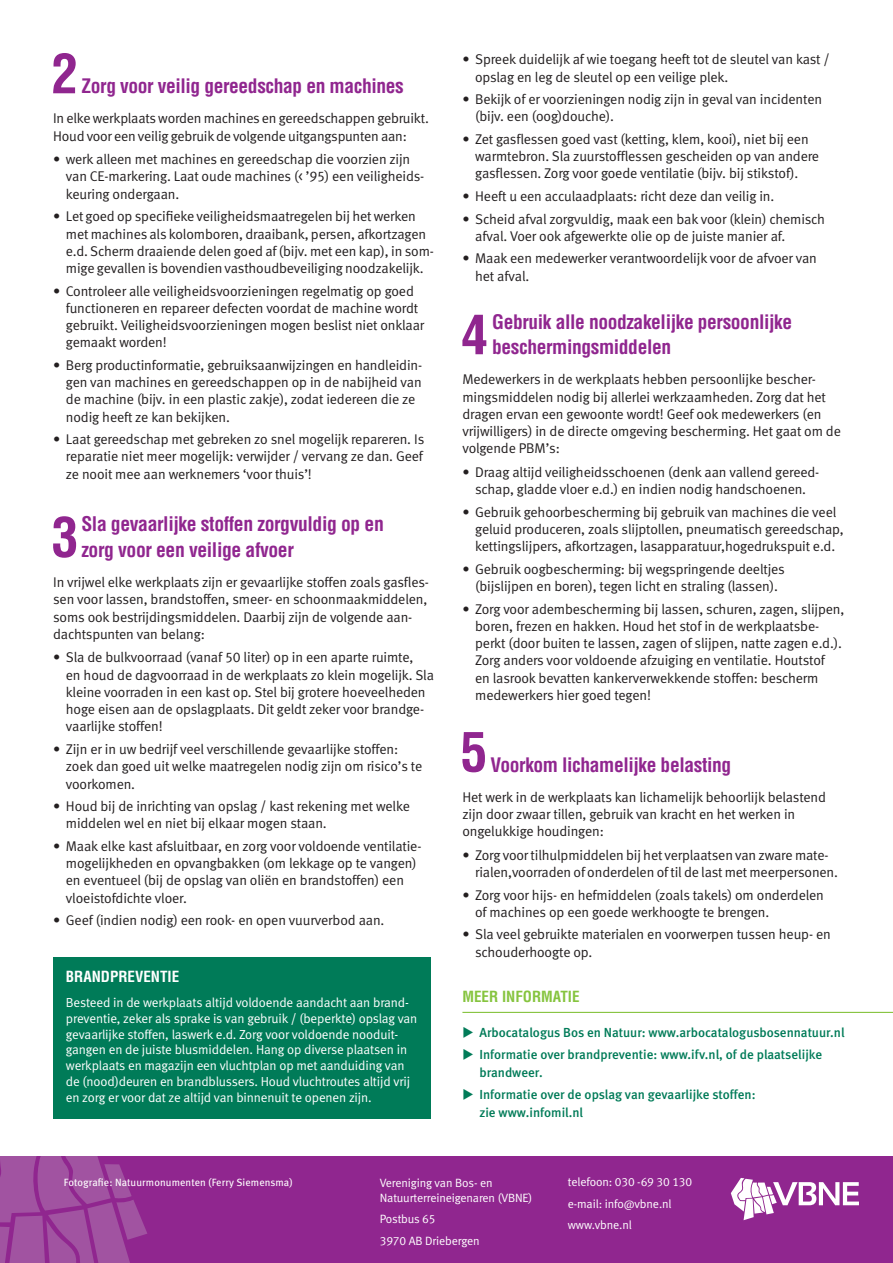
<style>
.page{position:relative;width:893px;height:1263px;background:#fff}
.page>*{position:absolute;margin:0;border:0;box-sizing:border-box;transform-origin:0 0}
.onderkopje{font:700 condensed 54px "Helvetica";color:#90268f}
.onderkopje-2{font:700 condensed 53.55px "Helvetica";color:#90268f}
.onderkopje-3{font:700 condensed 19.65px/25.8px "Helvetica";letter-spacing:-.02em;color:#90268f}
.onderkopje-4{font:700 condensed 19.5px/25.5px "Helvetica";letter-spacing:-.02em;color:#90268f}
.kader_kop{font:700 condensed 15px "Helvetica";color:#fff}
.lijn_kaderkop{font:700 condensed 15px "Helvetica";color:#86c43f}
.brood{font:14.1px/17.2px "Meta Normal LF";letter-spacing:-.01em;color:#231f20}
.kader_wit{font:13.2px/15.8px "Meta Normal LF";letter-spacing:-.01em;color:#fff}
.t1{font:13.2px/18px "Meta Medium LF";color:#007b58}
.t2{font:12px/21.5px "Meta Normal LF";letter-spacing:-.01em;color:#fff}
.fotograaf{font:10.5px "Meta Book LF";letter-spacing:.01em;color:#fff}
</style>
<div class="page">
<div style="left:0;top:1157px;width:893px;height:106px;background:#90268f"></div>
<svg style="left:0;top:1157px;width:147px;height:106px"></svg>
<svg style="left:731px;top:1178px;width:128px;height:42px"></svg>
<div style="left:53px;top:957px;width:378px;height:161px;background:#007b58"></div>
<hr style="left:462px;top:1012px;width:431px;height:1px;background:#86c43f">
<p class="onderkopje-2" style="left:51px;top:40px;width:28px">2</p>
<p class="onderkopje-4" style="left:82px;top:73px;width:324px">Zorg voor veilig gereedschap en machines</p>
<p class="brood" style="left:53px;top:110px;width:377px">In elke werkplaats worden machines en gereedschappen gebruikt.<br>Houd voor een veilig gebruik de volgende uitgangspunten aan:</p>
<p class="brood" style="left:66px;top:150px;width:360px;text-indent:-13px">• werk alleen met machines en gereedschap die voorzien zijn van CE-markering. Laat oude machines (&lt; ’95) een veiligheids&shy;keuring ondergaan.</p>
<p class="brood" style="left:66px;top:208px;width:370px;text-indent:-13px">• Let goed op specifieke veiligheidsmaatregelen bij het werken met machines als kolomboren, draaibank, persen, afkortzagen e.d. Scherm draaiende delen goed af (bijv. met een kap), in som&shy;mige gevallen is bovendien vasthoudbeveiliging noodzakelijk.</p>
<p class="brood" style="left:66px;top:282px;width:360px;text-indent:-13px">• Controleer alle veiligheidsvoorzieningen regelmatig op goed functioneren en repareer defecten voordat de machine wordt gebruikt. Veiligheidsvoorzieningen mogen beslist niet onklaar gemaakt worden!</p>
<p class="brood" style="left:66px;top:356px;width:358px;text-indent:-13px">• Berg productinformatie, gebruiksaanwijzingen en handleidin&shy;gen van machines en gereedschappen op in de nabijheid van de machine (bijv. in een plastic zakje), zodat iedereen die ze nodig heeft ze kan bekijken.</p>
<p class="brood" style="left:66px;top:430px;width:360px;text-align:justify;text-indent:-13px">• Laat gereedschap met gebreken zo snel mogelijk repareren. Is reparatie niet meer mogelijk: verwijder / vervang ze dan. Geef ze nooit mee aan werknemers ‘voor thuis’!</p>
<p class="onderkopje" style="left:52px;top:503px;width:29px">3</p>
<p class="onderkopje-3" style="left:81px;top:511px;width:304px">Sla gevaarlijke stoffen zorgvuldig op en zorg voor een veilige afvoer</p>
<p class="brood" style="left:53px;top:573px;width:377px">In vrijwel elke werkplaats zijn er gevaarlijke stoffen zoals gasfles&shy;sen voor lassen, brandstoffen, smeer- en schoonmaakmiddelen, soms ook bestrijdingsmiddelen. Daarbij zijn de volgende aan&shy;dachtspunten van belang:</p>
<p class="brood" style="left:66px;top:649px;width:370px;text-indent:-13px">• Sla de bulkvoorraad (vanaf 50 liter) op in een aparte ruimte,<br>en houd de dagvoorraad in de werkplaats zo klein mogelijk. Sla kleine voorraden in een kast op. Stel bij grotere hoeveelheden hoge eisen aan de opslagplaats. Dit geldt zeker voor brandge&shy;vaarlijke stoffen!</p>
<p class="brood" style="left:66px;top:740px;width:358px;text-indent:-13px">• Zijn er in uw bedrijf veel verschillende gevaarlijke stoffen: zoek dan goed uit welke maatregelen nodig zijn om risico’s te voorkomen.</p>
<p class="brood" style="left:66px;top:797px;width:346px;text-indent:-13px">• Houd bij de inrichting van opslag / kast rekening met welke middelen wel en niet bij elkaar mogen staan.</p>
<p class="brood" style="left:66px;top:837px;width:357px;text-indent:-13px">• Maak elke kast afsluitbaar, en zorg voor voldoende ventilatie&shy;mogelijkheden en opvangbakken (om lekkage op te vangen) en eventueel (bij de opslag van oliën en brandstoffen) een vloeistofdichte vloer.</p>
<p class="brood" style="left:53px;top:911px;width:333px">• Geef (indien nodig) een rook- en open vuurverbod aan.</p>
<p class="kader_kop" style="left:66px;top:967px;width:115px">BRANDPREVENTIE</p>
<p class="kader_wit" style="left:66px;top:994px;width:353px">Besteed in de werkplaats altijd voldoende aandacht aan brand&shy;preventie, zeker als sprake is van gebruik / (beperkte) opslag van gevaarlijke stoffen, laswerk e.d. Zorg voor voldoende nooduit&shy;gangen en de juiste blusmiddelen. Hang op diverse plaatsen in werkplaats en magazijn een vluchtplan op met aanduiding van de (nood)deuren en brandblussers. Houd vluchtroutes altijd vrij en zorg er voor dat ze altijd van binnenuit te openen zijn.</p>
<p class="brood" style="left:475px;top:51px;width:356px;text-indent:-13px">• Spreek duidelijk af wie toegang heeft tot de sleutel van kast / opslag en leg de sleutel op een veilige plek.</p>
<p class="brood" style="left:475px;top:90px;width:348px;text-indent:-13px">• Bekijk of er voorzieningen nodig zijn in geval van incidenten (bijv. een (oog)douche).</p>
<p class="brood" style="left:475px;top:130px;width:345px;text-indent:-13px">• Zet gasflessen goed vast (ketting, klem, kooi), niet bij een warmtebron. Sla zuurstofflessen gescheiden op van andere gasflessen. Zorg voor goede ventilatie (bijv. bij stikstof).</p>
<p class="brood" style="left:462px;top:187px;width:313px">• Heeft u een acculaadplaats: richt deze dan veilig in.</p>
<p class="brood" style="left:475px;top:210px;width:351px;text-indent:-13px">• Scheid afval zorgvuldig, maak een bak voor (klein) chemisch afval. Voer ook afgewerkte olie op de juiste manier af.</p>
<p class="brood" style="left:475px;top:250px;width:343px;text-indent:-13px">• Maak een medewerker verantwoordelijk voor de afvoer van het afval.</p>
<p class="onderkopje-2" style="left:461px;top:301px;width:28px">4</p>
<p class="onderkopje-4" style="left:492px;top:309px;width:301px">Gebruik alle noodzakelijke persoonlijke beschermingsmiddelen</p>
<p class="brood" style="left:462px;top:371px;width:380px">Medewerkers in de werkplaats hebben persoonlijke bescher&shy;mingsmiddelen nodig bij allerlei werkzaamheden. Zorg dat het dragen ervan een gewoonte wordt! Geef ook medewerkers (en vrijwilligers) in de directe omgeving bescherming. Het gaat om de volgende PBM’s:</p>
<p class="brood" style="left:462px;top:463px;width:358px;text-align:center">• Draag altijd veiligheidsschoenen (denk aan vallend gereed&shy;schap, gladde vloer e.d.) en indien nodig handschoenen.</p>
<p class="brood" style="left:475px;top:503px;width:370px;text-indent:-13px">• Gebruik gehoorbescherming bij gebruik van machines die veel geluid produceren, zoals slijptollen, pneumatisch gereedschap, kettingslijpers, afkortzagen, lasapparatuur,hogedrukspuit e.d.</p>
<p class="brood" style="left:462px;top:560px;width:324px;text-align:center">• Gebruik oogbescherming: bij wegspringende deeltjes (bijslijpen en boren), tegen licht en straling (lassen).</p>
<p class="brood" style="left:475px;top:600px;width:371px;text-indent:-13px">• Zorg voor adembescherming bij lassen, schuren, zagen, slijpen, boren, frezen en hakken. Houd het stof in de werkplaatsbe&shy;perkt (door buiten te lassen, zagen of slijpen, natte zagen e.d.).<br>Zorg anders voor voldoende afzuiging en ventilatie. Houtstof<br>en lasrook bevatten kankerverwekkende stoffen: bescherm medewerkers hier goed tegen!</p>
<p class="onderkopje-2" style="left:460px;top:718px;width:28px">5</p>
<p class="onderkopje-4" style="left:490px;top:752px;width:242px">Voorkom lichamelijke belasting</p>
<p class="brood" style="left:462px;top:788px;width:365px">Het werk in de werkplaats kan lichamelijk behoorlijk belastend zijn door zwaar tillen, gebruik van kracht en het werken in ongelukkige houdingen:</p>
<p class="brood" style="left:475px;top:846px;width:364px;text-indent:-13px">• Zorg voor tilhulpmiddelen bij het verplaatsen van zware mate&shy;rialen,voorraden of onderdelen of til de last met meerpersonen.</p>
<p class="brood" style="left:475px;top:886px;width:350px;text-indent:-13px">• Zorg voor hijs- en hefmiddelen (zoals takels) om onderdelen of machines op een goede werkhoogte te brengen.</p>
<p class="brood" style="left:475px;top:926px;width:357px;text-indent:-13px">• Sla veel gebruikte materialen en voorwerpen tussen heup- en schouderhoogte op.</p>
<p class="lijn_kaderkop" style="left:462px;top:987px;width:119px">MEER INFORMATIE</p>
<p class="t1" style="left:479px;top:1023px;width:367px">Arbocatalogus Bos en Natuur: www.arbocatalogusbosennatuur.nl</p>
<p class="t1" style="left:479px;top:1045px;width:344px">Informatie over brandpreventie: www.ifv.nl, of de plaatselijke brandweer.</p>
<p class="t1" style="left:479px;top:1086px;width:278px">Informatie over de opslag van gevaarlijke stoffen: zie www.infomil.nl</p>
<p class="fotograaf" style="left:64px;top:1176px;width:230px">Fotografie: Natuurmonumenten (Ferry Siemensma)</p>
<p class="t2" style="left:380px;top:1175px;width:154px;line-height:15px">Vereniging van Bos- en<br>Natuurterreineigenaren (VBNE)</p>
<p class="t2" style="left:380px;top:1208px;width:102px">Postbus 65<br>3970 AB Driebergen</p>
<p class="t2" style="left:568px;top:1171px;width:126px">telefoon: 030 -69 30 130 e-mail: info@vbne.nl www.vbne.nl</p>
</div>
